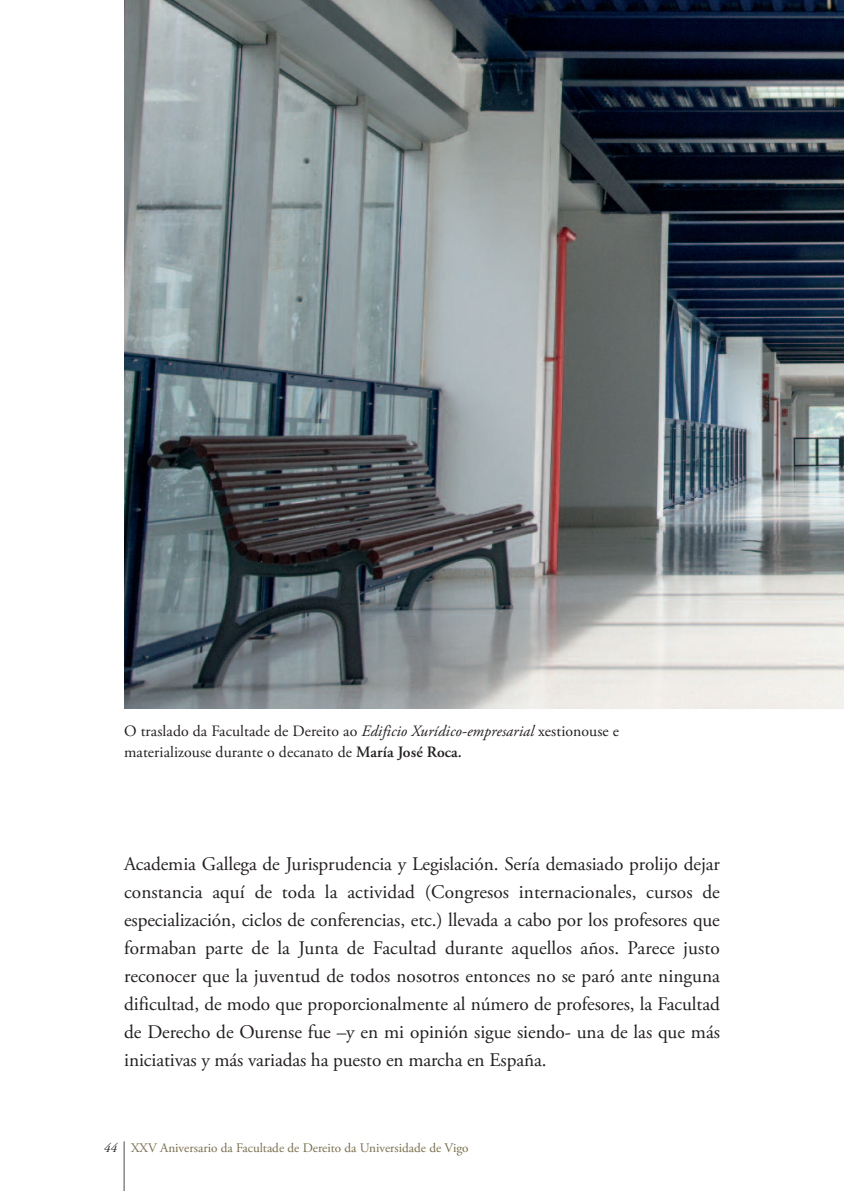
<style>
.page{position:relative;width:844px;height:1191px;background:#fff}
.page>*{position:absolute;margin:0;border:0;box-sizing:border-box;transform-origin:0 0}
.t1{font:19.25px/28px "Adobe Garamond Pro";letter-spacing:-.005em;color:#231f20;text-align:justify}
.t2{font:15.75px/21px "Adobe Garamond Pro";letter-spacing:.005em;color:#231f20}
.t3{font:13.12px "Adobe Garamond Pro";color:#796e4b}
.s1{font-style:italic}
.s2{font-weight:600}
.s3{font-style:italic;color:#231f20}
</style>
<div class="page">
<hr style="left:124px;top:1141px;width:1px;height:50px;background:#4b4c4d">
<img style="left:124px;top:0;width:719px;height:709px">
<p class="t2" style="left:124px;top:722px;width:496px">O traslado da Facultade de Dereito ao <span class="s1">Edificio Xurídico-empresarial</span> xestionouse e materializouse durante o decanato de <span class="s2">María José Roca.</span></p>
<p class="t1" style="left:124px;top:851px;width:597px">Academia Gallega de Jurisprudencia y Legislación. Sería demasiado prolijo dejar constancia aquí de toda la actividad (Congresos internacionales, cursos de especialización, ciclos de conferencias, etc.) llevada a cabo por los profesores que formaban parte de la Junta de Facultad durante aquellos años. Parece justo reconocer que la juventud de todos nosotros entonces no se paró ante ninguna dificultad, de modo que proporcionalmente al número de profesores, la Facultad de Derecho de Ourense fue –y en mi opinión sigue siendo- una de las que más iniciativas y más variadas ha puesto en marcha en España.</p>
<p class="t3" style="left:104px;top:1142px;width:366px"><span class="s3">44</span> XXV Aniversario da Facultade de Dereito da Universidade de Vigo</p>
</div>
